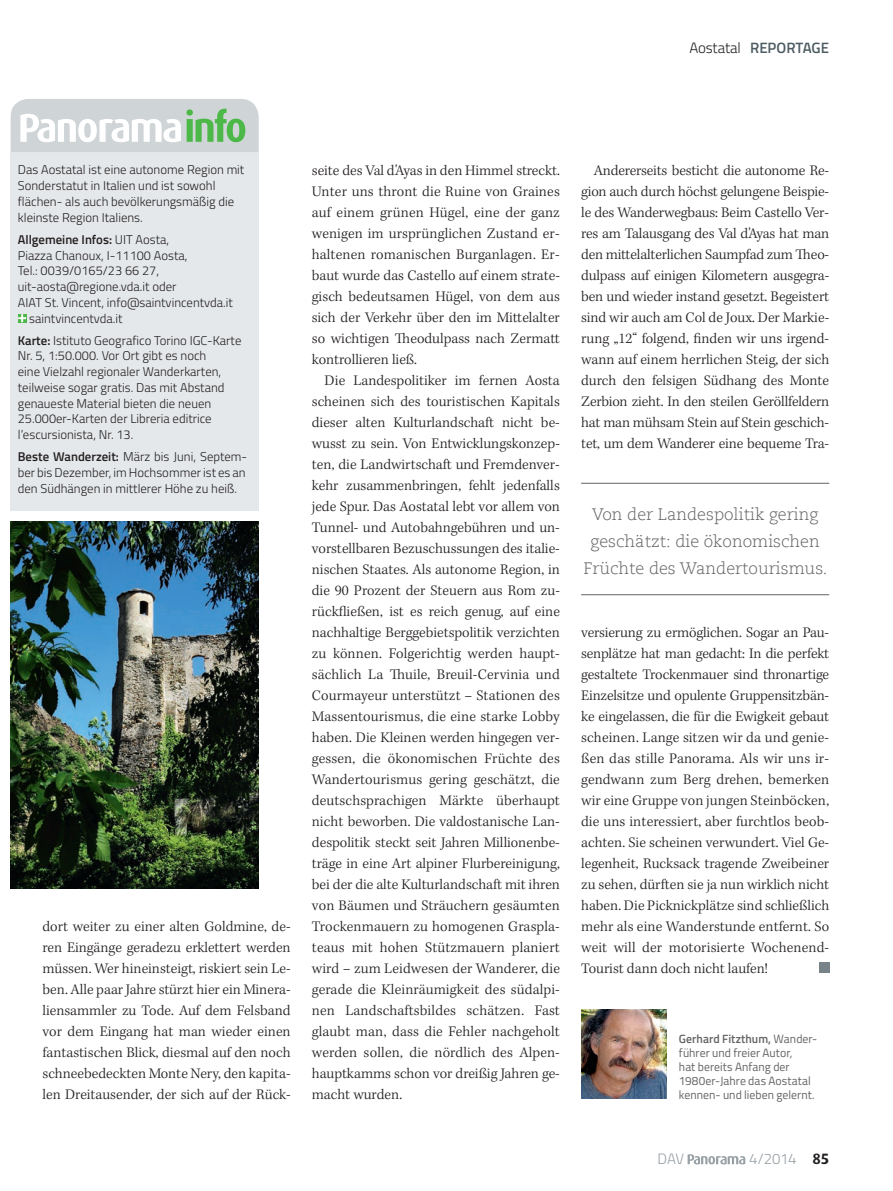
<style>
.page{position:relative;width:893px;height:1191px;background:#fff}
.page>*{position:absolute;margin:0;border:0;box-sizing:border-box;transform-origin:0 0}
.t1{font:300 16.5px/27px "Caecilia LT Std";color:#636366;text-align:center}
.t2{font:300 15px/21px "Kepler Std";color:#231f20;text-align:justify}
.t3{font:600 15px "Titillium";color:#4d5c62}
.t4{font:300 15px "Titillium";letter-spacing:-.02em;color:#97a0a5}
.t5{font:300 12.75px/15.8px "Titillium";color:#231f20}
.t6{font:600 12.75px "Titillium";color:#231f20}
.t7{font:12px/13.8px "Titillium";letter-spacing:.005em;color:#636366}
.s1{font-weight:300;color:#231f20}
.s2{font-weight:300}
.s3{font-weight:600}
.s4{font-family:"Dax";font-weight:700;color:#231f20}
</style>
<div class="page">
<svg style="left:688px;top:1154px;width:57px;height:10px"></svg>
<div style="left:819px;top:962px;width:10px;height:10px;background:#778388"></div>
<img style="left:581px;top:1009px;width:85px;height:89px">
<div style="left:11px;top:152px;width:248px;height:358px;background:#e5e8ea"></div>
<svg style="left:18px;top:314px;width:8px;height:8px"></svg>
<svg style="left:11px;top:99px;width:248px;height:53px"></svg>
<hr style="left:581px;top:483px;width:248px;height:1px;background:#636366">
<hr style="left:581px;top:594px;width:248px;height:1px;background:#636366">
<img style="left:11px;top:521px;width:248px;height:367px">
<p class="t3" style="left:689px;top:36px;width:141px"><span class="s1">Aostatal</span> Reportage</p>
<p class="t5" style="left:18px;top:161px;width:228px">Das Aostatal ist eine autonome Region mit Sonderstatut in Italien und ist sowohl flächen- als auch bevölkerungsmäßig die kleinste Region Italiens.</p>
<p class="t6" style="left:18px;top:230px;width:153px">Allgemeine I nfos: <span class="s2">UIT Aosta,</span></p>
<p class="t5" style="left:18px;top:246px;width:171px">Piazza Chanoux, I-11100 Aosta,</p>
<p class="t5" style="left:18px;top:262px;width:143px">Tel.: 0039/0165/23 66 27,</p>
<p class="t5" style="left:18px;top:278px;width:160px">uit-aosta@regione.vda.it oder</p>
<p class="t5" style="left:18px;top:294px;width:217px">AIAT St. Vincent, info@saintvincentvda.it</p>
<p class="t5" style="left:29px;top:309px;width:95px">saintvincentvda.it</p>
<p class="t5" style="left:18px;top:332px;width:225px"><span class="s3">Karte:</span> Istituto Geografico Torino IGC-Karte Nr. 5, 1:50.000. Vor Ort gibt es noch<br>eine Vielzahl regionaler Wanderkarten, teilweise sogar gratis. Das mit Abstand genaueste Material bieten die neuen 25.000er-Karten der Libreria editrice l’escursionista, Nr. 13.</p>
<p class="t5" style="left:18px;top:448px;width:231px"><span class="s3">Beste Wanderzeit:</span> März bis Juni, Septem&shy;ber bis Dezember, im Hochsommer ist es an den Südhängen in mittlerer Höhe zu heiß.</p>
<p class="t2" style="left:43px;top:916px;width:250px">dort weiter zu einer alten Goldmine, de&shy;ren Eingänge geradezu erklettert werden müssen. Wer hineinsteigt, riskiert sein Le&shy;ben. Alle paar Jahre stürzt hier ein Minera&shy;liensammler zu Tode. Auf dem Felsband vor dem Eingang hat man wieder einen fantastischen Blick, diesmal auf den noch schneebedeckten Monte Nery, den kapita&shy;len Dreitausender, der sich auf der Rück-</p>
<p class="t2" style="left:312px;top:160px;width:250px">seite des Val d'Ayas in den Himmel streckt.<br>Unter uns thront die Ruine von Graines auf einem grünen Hügel, eine der ganz wenigen im ursprünglichen Zustand er&shy;haltenen romanischen Burganlagen. Er&shy;baut wurde das Castello auf einem strate&shy;gisch bedeutsamen Hügel, von dem aus sich der Verkehr über den im Mittelalter so wichtigen Theodulpass nach Zermatt kontrollieren ließ.</p>
<p class="t2" style="left:312px;top:370px;width:250px;text-indent:13px">Die Landespolitiker im fernen Aosta scheinen sich des touristischen Kapitals dieser alten Kulturlandschaft nicht be&shy;wusst zu sein. Von Entwicklungskonzep&shy;ten, die Landwirtschaft und Fremdenver&shy;kehr zusammenbringen, fehlt jedenfalls jede Spur. Das Aostatal lebt vor allem von Tunnel- und Autobahngebühren und un&shy;vorstellbaren Bezuschussungen des italie&shy;nischen Staates. Als autonome Region, in die 90 Prozent der Steuern aus Rom zu&shy;rückfließen, ist es reich genug, auf eine nachhaltige Berggebietspolitik verzichten zu können. Folgerichtig werden haupt&shy;sächlich La Thuile, Breuil-Cervinia und Courmayeur unterstützt – Stationen des Massentourismus, die eine starke Lobby haben. Die Kleinen werden hingegen ver&shy;gessen, die ökonomischen Früchte des Wandertourismus gering geschätzt, die deutschsprachigen Märkte überhaupt nicht beworben. Die valdostanische Lan&shy;despolitik steckt seit Jahren Millionenbe&shy;träge in eine Art alpiner Flurbereinigung, bei der die alte Kulturlandschaft mit ihren von Bäumen und Sträuchern gesäumten Trockenmauern zu homogenen Graspla&shy;teaus mit hohen Stützmauern planiert wird – zum Leidwesen der Wanderer, die gerade die Kleinräumigkeit des südalpi&shy;nen Landschaftsbildes schätzen. Fast glaubt man, dass die Fehler nachgeholt werden sollen, die nördlich des Alpen&shy;hauptkamms schon vor dreißig Jahren ge&shy;macht wurden.</p>
<p class="t2" style="left:581px;top:160px;width:250px;text-indent:13px">Andererseits besticht die autonome Re&shy;gion auch durch höchst gelungene Beispie&shy;le des Wanderwegbaus: Beim Castello Ver&shy;res am Talausgang des Val d'Ayas hat man den mittelalterlichen Saumpfad zum Theo&shy;dulpass auf einigen Kilometern ausgegra&shy;ben und wieder instand gesetzt. Begeistert sind wir auch am Col de Joux. Der Markie&shy;rung „12“ folgend, finden wir uns irgend&shy;wann auf einem herrlichen Steig, der sich durch den felsigen Südhang des Monte Zerbion zieht. In den steilen Geröllfeldern hat man mühsam Stein auf Stein geschich&shy;tet, um dem Wanderer eine bequeme Tra-</p>
<p class="t1" style="left:583px;top:501px;width:245px">Von der Landespolitik gering geschätzt: die ökonomischen<br>Früchte des Wandertourismus.</p>
<p class="t2" style="left:581px;top:622px;width:250px">versierung zu ermöglichen. Sogar an Pau&shy;senplätze hat man gedacht: In die perfekt gestaltete Trockenmauer sind thronartige Einzelsitze und opulente Gruppensitzbän&shy;ke eingelassen, die für die Ewigkeit gebaut scheinen. Lange sitzen wir da und genie&shy;ßen das stille Panorama. Als wir uns ir&shy;gendwann zum Berg drehen, bemerken wir eine Gruppe von jungen Steinböcken, die uns interessiert, aber furchtlos beob&shy;achten. Sie scheinen verwundert. Viel Ge&shy;legenheit, Rucksack tragende Zweibeiner zu sehen, dürften sie ja nun wirklich nicht haben. Die Picknickplätze sind schließlich mehr als eine Wanderstunde entfernt. So weit will der motorisierte Wochenend-Tourist dann doch nicht laufen!</p>
<p class="t7" style="left:679px;top:1031px;width:140px"><span class="s3">Gerhard Fitzthum,</span> Wander&shy;führer und freier Autor,<br>hat bereits Anfang der<br>1980er-Jahre das Aostatal kennen- und lieben gelernt.</p>
<p class="t4" style="left:658px;top:1148px;width:28px">DAV</p>
<p class="t4" style="left:749px;top:1148px;width:82px">4/2014 <span class="s4">85</span></p>
</div>
